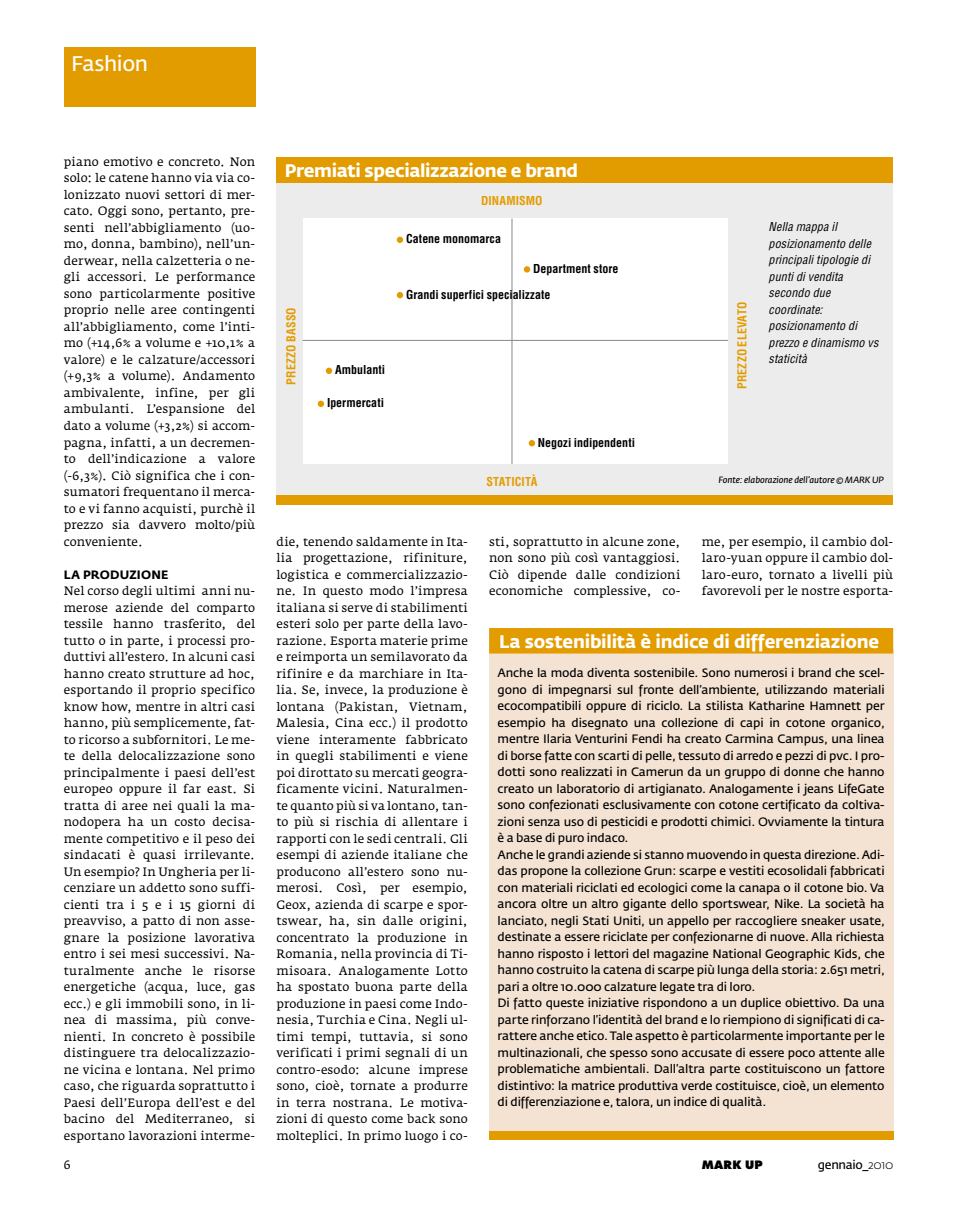
<style>
.page{position:relative;width:957px;height:1212px;background:#fff}
.page>*{position:absolute;margin:0;border:0;box-sizing:border-box;transform-origin:0 0}
.t1{font:600 21px "Fedra Sans Std";letter-spacing:-.02em;color:#fff}
.t2{font:700 18px "Fedra Sans Std";letter-spacing:-.015em;color:#fff}
.t3{font:12px/16.5px "Fedra Serif A Std";letter-spacing:.01em;color:#000;text-align:justify}
.t4{font:600 12px/16.5px "Fedra Sans Std";letter-spacing:-.01em;color:#000}
.t5{font:italic condensed 12px/16.5px "Helvetica LT Std";letter-spacing:.015em;color:#000}
.t6{font:700 condensed 12px "Helvetica LT Std";color:#000}
.t7{font:700 condensed 12px "Helvetica LT Std";letter-spacing:.01em;color:#e39c00}
.t8{font:600 12px "Fedra Sans Std";letter-spacing:-.03em;color:#000}
.t9{font:700 12px "Fedra Sans Std";letter-spacing:.015em;color:#000}
.t10{font:800 11.25px "Futura Std";letter-spacing:.025em;color:#000}
.t11{font:italic 600 9px "Fedra Sans Std";letter-spacing:-.005em;color:#000}
.s1{font-weight:300}
</style>
<div class="page">
<div style="left:64px;top:47px;width:191px;height:59px;background:#e39c00"></div>
<div style="left:489px;top:649px;width:404px;height:490px;background:#f4e3d3"></div>
<div style="left:490px;top:629px;width:402px;height:24px;background:#e39c00"></div>
<div style="left:489px;top:628px;width:404px;height:25px;border:2px solid #e39c00"></div>
<div style="left:489px;top:1131px;width:404px;height:8px;background:#e39c00"></div>
<div style="left:276px;top:174px;width:617px;height:330px;background:#ececed"></div>
<div style="left:276px;top:158px;width:617px;height:25px;background:#e39c00"></div>
<div style="left:303px;top:219px;width:425px;height:245px;background:#fff"></div>
<svg style="left:397px;top:237px;width:6px;height:6px"></svg>
<hr style="left:511px;top:219px;width:1px;height:245px;background:#878889">
<hr style="left:302px;top:340px;width:426px;height:1px;background:#878889">
<div style="left:276px;top:495px;width:617px;height:9px;background:#e39c00"></div>
<svg style="left:397px;top:292px;width:6px;height:6px"></svg>
<div style="left:524px;top:266px;width:6px;height:7px;background:#e39c00;border-radius:50%"></div>
<svg style="left:326px;top:368px;width:6px;height:6px"></svg>
<svg style="left:529px;top:440px;width:6px;height:6px"></svg>
<svg style="left:318px;top:401px;width:6px;height:6px"></svg>
<h1 class="t1" style="left:71px;top:50px;width:78px">Fashion</h1>
<p class="t3" style="left:64px;top:154px;width:193px">piano emotivo e concreto. Non solo: le catene hanno via via co&shy;lonizzato nuovi settori di mer&shy;cato. Oggi sono, pertanto, pre&shy;senti nell’abbigliamento (uo&shy;mo, donna, bambino), nell’un&shy;derwear, nella calzetteria o ne&shy;gli accessori. Le performance sono particolarmente positive proprio nelle aree contingenti all’abbigliamento, come l’inti&shy;mo (+14,6% a volume e +10,1% a valore) e le calzature/accessori (+9,3% a volume). Andamento ambivalente, infine, per gli ambulanti. L’espansione del dato a volume (+3,2%) si accom&shy;pagna, infatti, a un decremen&shy;to dell’indicazione a valore (-6,3%). Ciò significa che i con&shy;sumatori frequentano il merca&shy;to e vi fanno acquisti, purchè il prezzo sia davvero molto/più conveniente.</p>
<p class="t9" style="left:64px;top:566px;width:106px">La produzione</p>
<p class="t3" style="left:64px;top:583px;width:193px">Nel corso degli ultimi anni nu&shy;merose aziende del comparto tessile hanno trasferito, del tutto o in parte, i processi pro&shy;duttivi all’estero. In alcuni casi hanno creato strutture ad hoc, esportando il proprio specifico know how, mentre in altri casi hanno, più semplicemente, fat&shy;to ricorso a subfornitori. Le me&shy;te della delocalizzazione sono principalmente i paesi dell’est europeo oppure il far east. Si tratta di aree nei quali la ma&shy;nodopera ha un costo decisa&shy;mente competitivo e il peso dei sindacati è quasi irrilevante.<br>Un esempio? In Ungheria per li&shy;cenziare un addetto sono suffi&shy;cienti tra i 5 e i 15 giorni di preavviso, a patto di non asse&shy;gnare la posizione lavorativa entro i sei mesi successivi. Na&shy;turalmente anche le risorse energetiche (acqua, luce, gas ecc.) e gli immobili sono, in li&shy;nea di massima, più conve&shy;nienti. In concreto è possibile distinguere tra delocalizzazio&shy;ne vicina e lontana. Nel primo caso, che riguarda soprattutto i Paesi dell’Europa dell’est e del bacino del Mediterraneo, si esportano lavorazioni interme-</p>
<h2 class="t2" style="left:285px;top:159px;width:295px">Premiati specializzazione e brand</h2>
<p class="t7" style="left:481px;top:193px;width:20px">dinam</p>
<p class="t7" style="left:516px;top:193px;width:12px">ismo</p>
<p class="t6" style="left:406px;top:231px;width:96px">Catene monomarca</p>
<p class="t5" style="left:768px;top:219px;width:111px">Nella mappa il posizionamento delle principali tipologie di punti di vendita secondo due coordinate: posizionamento di prezzo e dinamismo vs staticità</p>
<p class="t6" style="left:533px;top:261px;width:87px">Department store</p>
<p class="t6" style="left:406px;top:287px;width:146px">Grandi superfici specializzate</p>
<p class="t7" style="left:283px;top:385px;width:78px;rotate:-90deg">Prezzo basso</p>
<p class="t7" style="left:734px;top:389px;width:88px;rotate:-90deg">prezzo elevato</p>
<p class="t6" style="left:335px;top:362px;width:52px">Ambulanti</p>
<p class="t6" style="left:327px;top:395px;width:59px">Ipermercati</p>
<p class="t6" style="left:538px;top:435px;width:99px">Negozi indipendenti</p>
<p class="t7" style="left:486px;top:474px;width:8px">stat</p>
<p class="t7" style="left:511px;top:474px;width:27px">icità</p>
<p class="t11" style="left:718px;top:474px;width:167px">Fonte: elaborazione dell’autore © MARK UP</p>
<p class="t3" style="left:276px;top:533px;width:193px">die, tenendo saldamente in Ita&shy;lia progettazione, rifiniture, logistica e commercializzazio&shy;ne. In questo modo l’impresa italiana si serve di stabilimenti esteri solo per parte della lavo&shy;razione. Esporta materie prime e reimporta un semilavorato da rifinire e da marchiare in Ita&shy;lia. Se, invece, la produzione è lontana (Pakistan, Vietnam, Malesia, Cina ecc.) il prodotto viene interamente fabbricato in quegli stabilimenti e viene poi dirottato su mercati geogra&shy;ficamente vicini. Naturalmen&shy;te quanto più si va lontano, tan&shy;to più si rischia di allentare i rapporti con le sedi centrali. Gli esempi di aziende italiane che producono all’estero sono nu&shy;merosi. Così, per esempio, Geox, azienda di scarpe e spor&shy;tswear, ha, sin dalle origini, concentrato la produzione in Romania, nella provincia di Ti&shy;misoara. Analogamente Lotto ha spostato buona parte della produzione in paesi come Indo&shy;nesia, Turchia e Cina. Negli ul&shy;timi tempi, tuttavia, si sono verificati i primi segnali di un contro-esodo: alcune imprese sono, cioè, tornate a produrre in terra nostrana. Le motiva&shy;zioni di questo come back sono molteplici. In primo luogo i co-</p>
<p class="t3" style="left:489px;top:533px;width:193px">sti, soprattutto in alcune zone, non sono più così vantaggiosi.<br>Ciò dipende dalle condizioni economiche complessive, co-</p>
<p class="t3" style="left:702px;top:533px;width:193px">me, per esempio, il cambio dol&shy;laro-yuan oppure il cambio dol&shy;laro-euro, tornato a livelli più favorevoli per le nostre esporta-</p>
<h2 class="t2" style="left:499px;top:630px;width:382px">La sostenibilità è indice di differenziazione</h2>
<p class="t4" style="left:497px;top:665px;width:389px">Anche la moda diventa sostenibile. Sono numerosi i brand che scel&shy;gono di impegnarsi sul fronte dell’ambiente, utilizzando materiali ecocompatibili oppure di riciclo. La stilista Katharine Hamnett per esempio ha disegnato una collezione di capi in cotone organico, mentre Ilaria Venturini Fendi ha creato Carmina Campus, una linea di borse fatte con scarti di pelle, tessuto di arredo e pezzi di pvc. I pro&shy;dotti sono realizzati in Camerun da un gruppo di donne che hanno creato un laboratorio di artigianato. Analogamente i jeans LifeGate sono confezionati esclusivamente con cotone certificato da coltiva&shy;zioni senza uso di pesticidi e prodotti chimici. Ovviamente la tintura è a base di puro indaco.<br>Anche le grandi aziende si stanno muovendo in questa direzione. Adi&shy;das propone la collezione Grun: scarpe e vestiti ecosolidali fabbricati con materiali riciclati ed ecologici come la canapa o il cotone bio. Va ancora oltre un altro gigante dello sportswear, Nike. La società ha lanciato, negli Stati Uniti, un appello per raccogliere sneaker usate, destinate a essere riciclate per confezionarne di nuove. Alla richiesta hanno risposto i lettori del magazine National Geographic Kids, che hanno costruito la catena di scarpe più lunga della storia: 2.651 metri, pari a oltre 10.000 calzature legate tra di loro.<br>Di fatto queste iniziative rispondono a un duplice obiettivo. Da una parte rinforzano l’identità del brand e lo riempiono di significati di ca&shy;rattere anche etico. Tale aspetto è particolarmente importante per le multinazionali, che spesso sono accusate di essere poco attente alle problematiche ambientali. Dall’altra parte costituiscono un fattore distintivo: la matrice produttiva verde costituisce, cioè, un elemento di differenziazione e, talora, un indice di qualità.</p>
<p class="t10" style="left:702px;top:1158px;width:63px">MARK UP</p>
<p class="t8" style="left:818px;top:1157px;width:77px">gennaio_<span class="s1">2010</span></p>
</div>
